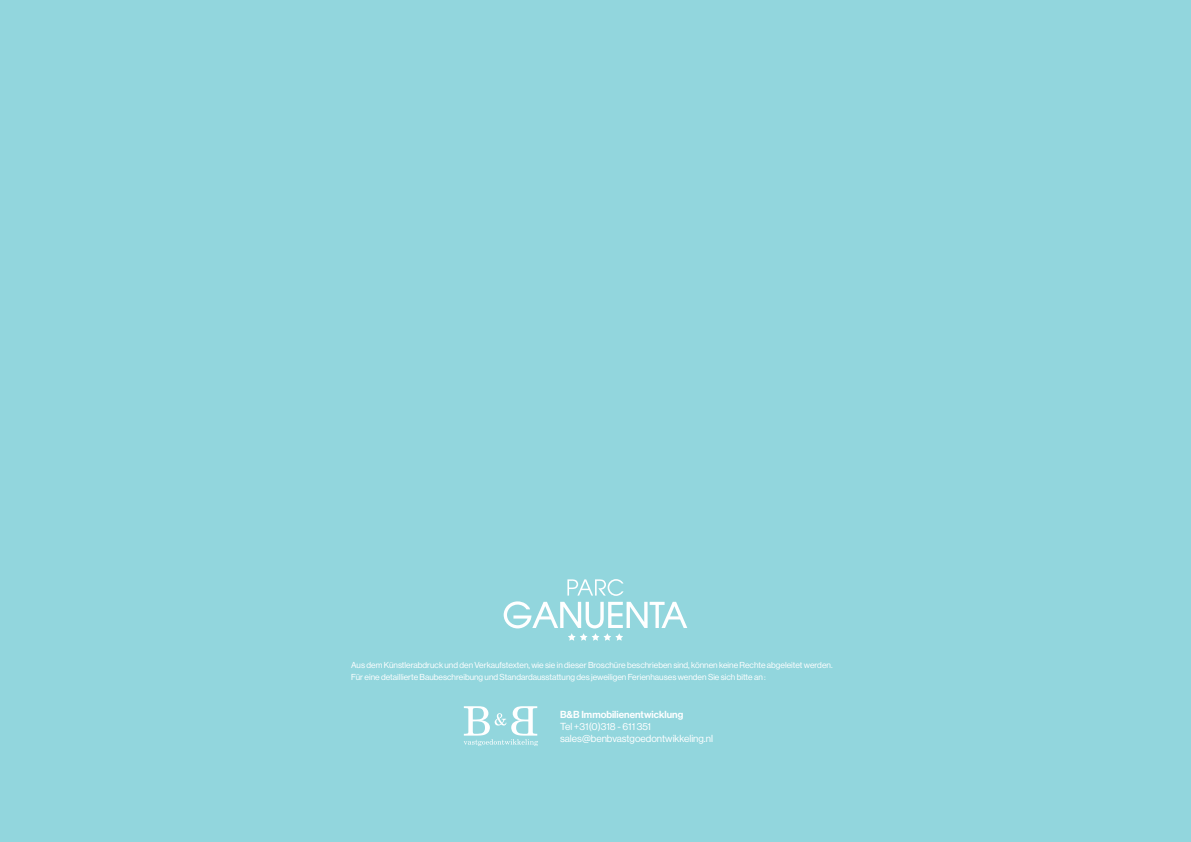
<style>
.page{position:relative;width:1191px;height:842px;background:#92d6dd}
.page>*{position:absolute;margin:0;border:0;box-sizing:border-box;transform-origin:0 0}
.t1{font:10px/12px "N Haas Grotesk DS Pro 55 Rg";color:#fff}
.t2{font:10px "N Haas Grotesk DS Pro 65 Md";color:#fff}
.t3{font:8.5px/12px "N Haas Grotesk DS Pro 55 Rg";color:#fff}
</style>
<div class="page">
<svg style="left:503px;top:579px;width:184px;height:62px"></svg>
<svg style="left:463px;top:706px;width:75px;height:40px"></svg>
<p class="t3" style="left:351px;top:659px;width:483px">Aus dem Künstlerabdruck und den Verkaufstexten, wie sie in dieser Broschüre beschrieben sind, können keine Rechte abgeleitet werden.<br>Für eine detaillierte Baubeschreibung und Standardausstattung des jeweiligen Ferienhauses wenden Sie sich bitte an :</p>
<p class="t2" style="left:560px;top:708px;width:125px">B&amp;B Immobilienentwicklung</p>
<p class="t1" style="left:560px;top:720px;width:154px">Tel +31(0)318 - 611 351 sales@benbvastgoedontwikkeling.nl</p>
</div>
